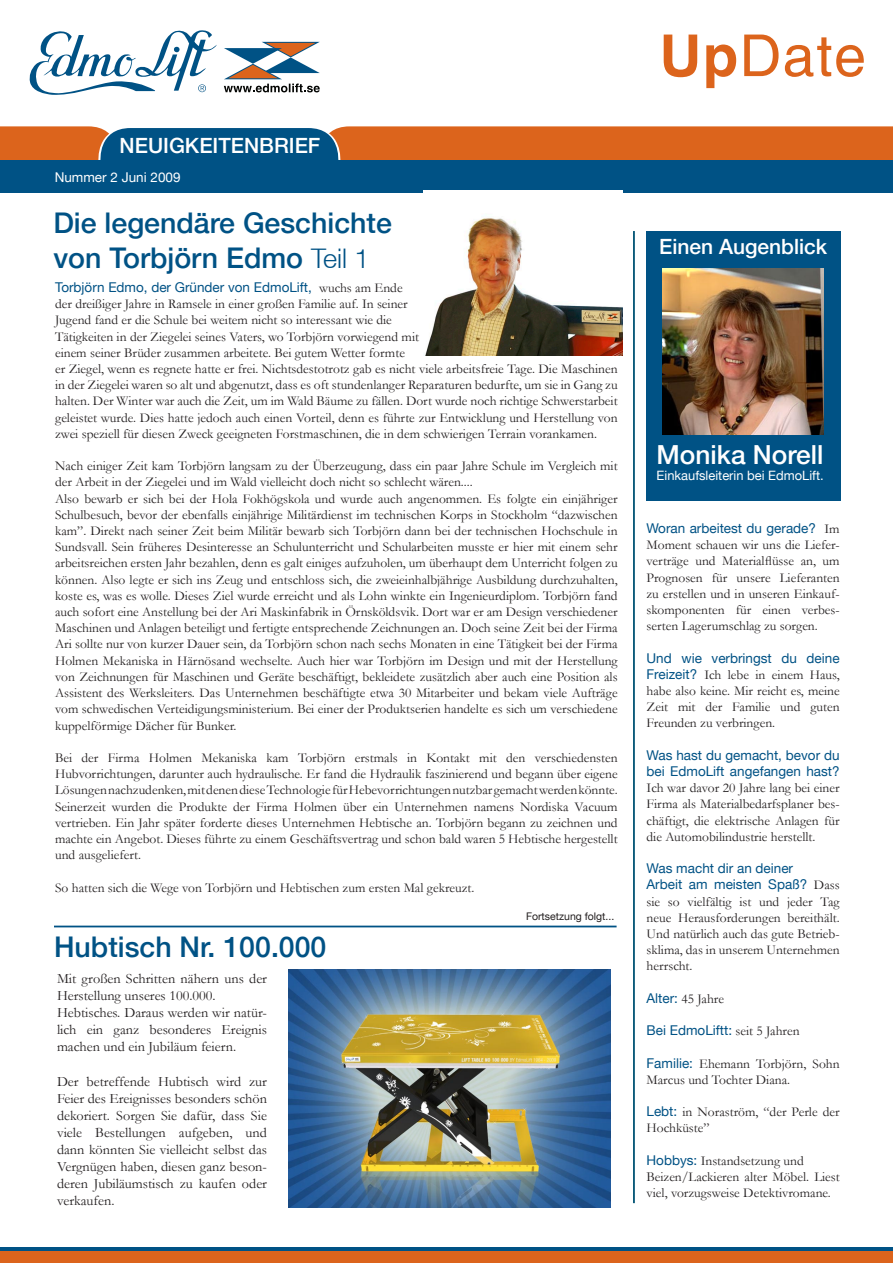
<style>
.page{position:relative;width:893px;height:1263px;background:#fff}
.page>*{position:absolute;margin:0;border:0;box-sizing:border-box;transform-origin:0 0}
.t1{font:500 28.5px/34.2px "Helvetica Neue LT";color:#005285}
.t2{font:500 26.25px "Helvetica Neue LT";color:#fff}
.t3{font:500 21px "Helvetica Neue LT";color:#fff}
.t4{font:14.25px/17.1px "Garamond";color:#231f20;text-align:justify}
.t5{font:13.5px/16.2px "Garamond";color:#231f20;text-align:justify}
.t6{font:13.5px "Helvetica Neue LT";color:#005285}
.t7{font:13.5px "Helvetica Neue LT";color:#fff}
.t8{font:12.9px "Helvetica Neue LT";color:#fff}
.t9{font:10.5px "Helvetica Neue LT";color:#231f20}
.s1{font-weight:300;font-size:27px}
.s2{font-family:"Garamond";color:#231f20}
.s3{font-family:"Helvetica Neue LT";color:#005285}
</style>
<div class="page">
<hr style="left:0;top:1247px;width:893px;height:4px;background:#005285">
<div style="left:0;top:1251px;width:893px;height:12px;background:#dc641c"></div>
<svg style="left:664px;top:35px;width:33px;height:42px"></svg>
<svg style="left:706px;top:45px;width:30px;height:43px"></svg>
<svg style="left:744px;top:35px;width:35px;height:41px"></svg>
<svg style="left:785px;top:37px;width:79px;height:40px"></svg>
<svg style="left:0;top:126px;width:893px;height:35px;background:#a3643e"></svg>
<div style="left:0;top:161px;width:893px;height:32px;background:#005285"></div>
<svg style="left:29px;top:30px;width:188px;height:65px"></svg>
<svg style="left:224px;top:42px;width:96px;height:50px"></svg>
<div style="left:646px;top:231px;width:195px;height:270px;background:#005285"></div>
<hr style="left:633px;top:231px;width:2px;height:972px;background:#005374">
<hr style="left:54px;top:926px;width:563px;height:1px;background:#005285">
<img style="left:662px;top:269px;width:161px;height:165px">
<img style="left:288px;top:969px;width:323px;height:239px">
<img style="left:424px;top:191px;width:198px;height:164px">
<p class="t3" style="left:120px;top:133px;width:202px">NEUIGKEITENBRIEF</p>
<p class="t7" style="left:55px;top:169px;width:127px">Nummer 2 Juni 2009</p>
<p class="t1" style="left:53px;top:206px;width:340px">Die legendäre Geschichte von Torbjörn Edmo <span class="s1">Teil 1</span></p>
<p class="t6" style="left:55px;top:279px;width:349px">Torbjörn Edmo, der Gründer von EdmoLift, <span class="s2">wuchs am Ende</span></p>
<p class="t5" style="left:55px;top:296px;width:354px">der dreißiger Jahre in Ramsele in einer großen Familie auf. In seiner</p>
<p class="t5" style="left:55px;top:312px;width:338px">Jugend fand er die Schule bei weitem nicht so interessant wie die</p>
<p class="t5" style="left:55px;top:328px;width:365px">Tätigkeiten in der Ziegelei seines Vaters, wo Torbjörn vorwiegend mit</p>
<p class="t5" style="left:55px;top:344px;width:351px">einem seiner Brüder zusammen arbeitete. Bei gutem Wetter formte</p>
<p class="t5" style="left:55px;top:360px;width:564px">er Ziegel, wenn es regnete hatte er frei. Nichtsdestotrotz gab es nicht viele arbeitsfreie Tage. Die Maschinen in der Ziegelei waren so alt und abgenutzt, dass es oft stundenlanger Reparaturen bedurfte, um sie in Gang zu halten. Der Winter war auch die Zeit, um im Wald Bäume zu fällen. Dort wurde noch richtige Schwerstarbeit geleistet wurde. Dies hatte jedoch auch einen Vorteil, denn es führte zur Entwicklung und Herstellung von zwei speziell für diesen Zweck geeigneten Forstmaschinen, die in dem schwierigen Terrain vorankamen.</p>
<p class="t5" style="left:55px;top:458px;width:564px">Nach einiger Zeit kam Torbjörn langsam zu der Überzeugung, dass ein paar Jahre Schule im Vergleich mit der Arbeit in der Ziegelei und im Wald vielleicht doch nicht so schlecht wären....</p>
<p class="t5" style="left:55px;top:490px;width:564px">Also bewarb er sich bei der Hola Fokhögskola und wurde auch angenommen. Es folgte ein einjähriger Schulbesuch, bevor der ebenfalls einjährige Militärdienst im technischen Korps in Stockholm “dazwischen kam”. Direkt nach seiner Zeit beim Militär bewarb sich Torbjörn dann bei der technischen Hochschule in Sundsvall. Sein früheres Desinteresse an Schulunterricht und Schularbeiten musste er hier mit einem sehr arbeitsreichen ersten Jahr bezahlen, denn es galt einiges aufzuholen, um überhaupt dem Unterricht folgen zu können. Also legte er sich ins Zeug und entschloss sich, die zweieinhalbjährige Ausbildung durchzuhalten, koste es, was es wolle. Dieses Ziel wurde erreicht und als Lohn winkte ein Ingenieurdiplom. Torbjörn fand auch sofort eine Anstellung bei der Ari Maskinfabrik in Örnsköldsvik. Dort war er am Design verschiedener Maschinen und Anlagen beteiligt und fertigte entsprechende Zeichnungen an. Doch seine Zeit bei der Firma Ari sollte nur von kurzer Dauer sein, da Torbjörn schon nach sechs Monaten in eine Tätigkeit bei der Firma Holmen Mekaniska in Härnösand wechselte. Auch hier war Torbjörn im Design und mit der Herstellung von Zeichnungen für Maschinen und Geräte beschäftigt, bekleidete zusätzlich aber auch eine Position als Assistent des Werksleiters. Das Unternehmen beschäftigte etwa 30 Mitarbeiter und bekam viele Aufträge vom schwedischen Verteidigungsministerium. Bei einer der Produktserien handelte es sich um verschiedene kuppelförmige Dächer für Bunker.</p>
<p class="t5" style="left:55px;top:749px;width:564px">Bei der Firma Holmen Mekaniska kam Torbjörn erstmals in Kontakt mit den verschiedensten Hubvorrichtungen, darunter auch hydraulische. Er fand die Hydraulik faszinierend und begann über eigene Lösungen nachzudenken, mit denen diese Technologie für Hebevorrichtungen nutzbar gemacht werden könnte.<br>Seinerzeit wurden die Produkte der Firma Holmen über ein Unternehmen namens Nordiska Vacuum vertrieben. Ein Jahr später forderte dieses Unternehmen Hebtische an. Torbjörn begann zu zeichnen und machte ein Angebot. Dieses führte zu einem Geschäftsvertrag und schon bald waren 5 Hebtische hergestellt und ausgeliefert.</p>
<p class="t5" style="left:55px;top:879px;width:421px">So hatten sich die Wege von Torbjörn und Hebtischen zum ersten Mal gekreuzt.</p>
<p class="t9" style="left:526px;top:910px;width:90px">Fortsetzung folgt...</p>
<p class="t1" style="left:54px;top:930px;width:274px">Hubtisch Nr. 100.000</p>
<p class="t4" style="left:57px;top:969px;width:212px">Mit großen Schritten nähern uns der<br>Herstellung unseres 100.000.</p>
<p class="t4" style="left:57px;top:1004px;width:212px">Hebtisches. Daraus werden wir natür&shy;lich ein ganz besonderes Ereignis machen und ein Jubiläum feiern.</p>
<p class="t4" style="left:57px;top:1072px;width:212px">Der betreffende Hubtisch wird zur Feier des Ereignisses besonders schön dekoriert. Sorgen Sie dafür, dass Sie viele Bestellungen aufgeben, und dann könnten Sie vielleicht selbst das Vergnügen haben, diesen ganz beson&shy;deren Jubiläumstisch zu kaufen oder verkaufen.</p>
<p class="t3" style="left:659px;top:234px;width:170px">Einen Augenblick</p>
<p class="t2" style="left:657px;top:439px;width:168px">Monika Norell</p>
<p class="t8" style="left:657px;top:467px;width:169px">Einkaufsleiterin bei EdmoLift.</p>
<p class="t5" style="left:646px;top:520px;width:195px"><span class="s3">Woran arbeitest du gerade?</span> Im Moment schauen wir uns die Liefer&shy;verträge und Materialflüsse an, um Prognosen für unsere Lieferanten zu erstellen und in unseren Einkauf&shy;skomponenten für einen verbes&shy;serten Lagerumschlag zu sorgen.</p>
<p class="t5" style="left:646px;top:650px;width:195px"><span class="s3">Und wie verbringst du deine Freizeit?</span> Ich lebe in einem Haus, habe also keine. Mir reicht es, meine Zeit mit der Familie und guten Freunden zu verbringen.</p>
<p class="t5" style="left:646px;top:747px;width:195px"><span class="s3">Was hast du gemacht, bevor du bei EdmoLift angefangen hast?<br></span>Ich war davor 20 Jahre lang bei einer Firma als Materialbedarfsplaner bes&shy;chäftigt, die elektrische Anlagen für die Automobilindustrie herstellt.</p>
<p class="t6" style="left:646px;top:860px;width:148px">Was macht dir an deiner</p>
<p class="t5" style="left:646px;top:877px;width:195px"><span class="s3">Arbeit am meisten Spaß?</span> Dass sie so vielfältig ist und jeder Tag neue Herausforderungen bereithält.<br>Und natürlich auch das gute Betrieb&shy;sklima, das in unserem Unternehmen herrscht.</p>
<p class="t5" style="left:646px;top:990px;width:79px"><span class="s3">Alter:</span> 45 Jahre</p>
<p class="t6" style="left:646px;top:1022px;width:155px">Bei EdmoLiftt: <span class="s2">seit 5 Jahren</span></p>
<p class="t5" style="left:646px;top:1055px;width:195px"><span class="s3">Familie:</span> Ehemann Torbjörn, Sohn<br>Marcus und Tochter Diana.</p>
<p class="t5" style="left:646px;top:1103px;width:195px"><span class="s3">Lebt:</span> in Noraström, “der Perle der<br>Hochküste”</p>
<p class="t5" style="left:646px;top:1152px;width:159px"><span class="s3">Hobbys:</span> Instandsetzung und</p>
<p class="t5" style="left:646px;top:1168px;width:195px">Beizen/Lackieren alter Möbel. Liest viel, vorzugsweise Detektivromane.</p>
</div>
